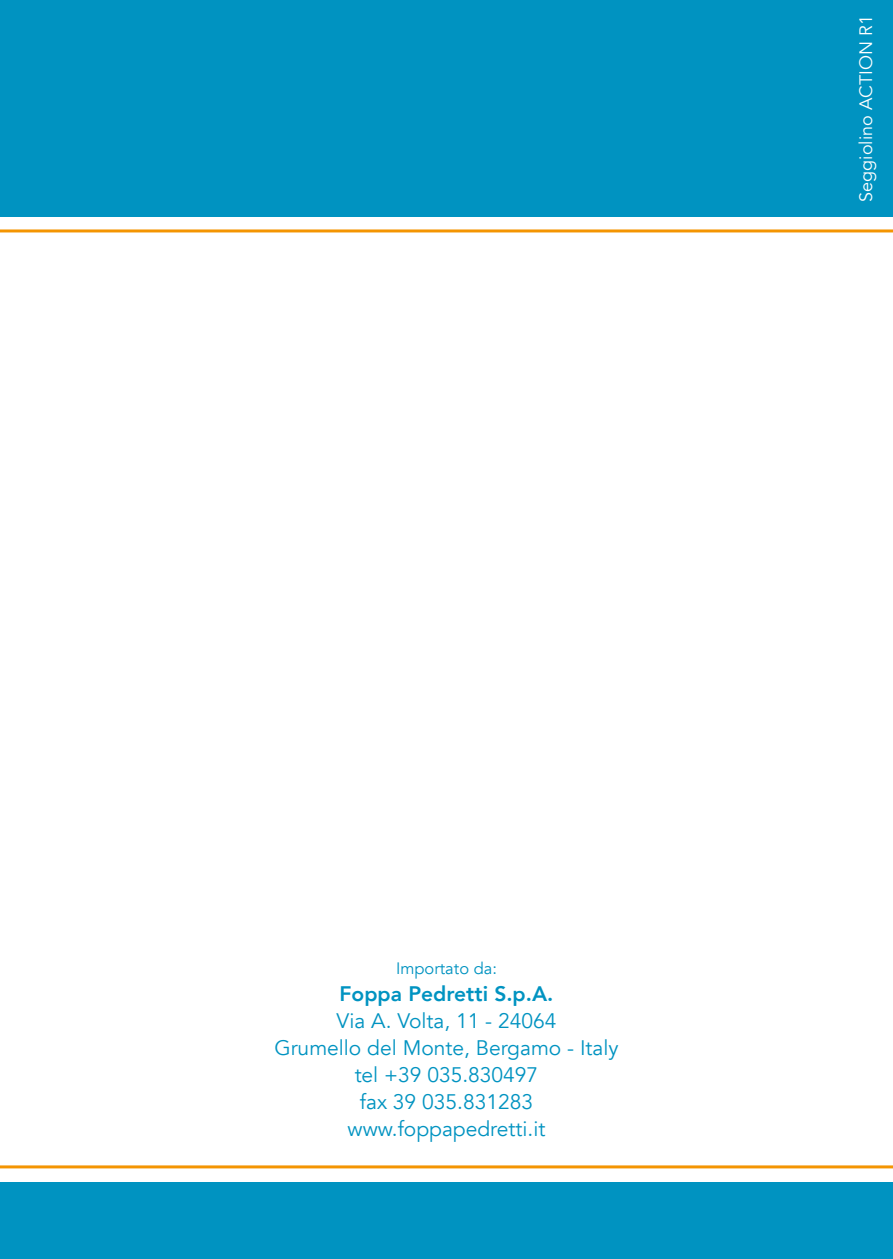
<style>
.page{position:relative;width:893px;height:1259px;background:#fff}
.page>*{position:absolute;margin:0;border:0;box-sizing:border-box;transform-origin:0 0}
.t1{font:21px "Avenir";color:#0093c1}
.t2{font:800 21px "Avenir";color:#0093c1}
.t3{font:18px "Avenir";color:#fff}
.t4{font:16.5px "Avenir";color:#0093c1}
</style>
<div class="page">
<div style="left:0;top:0;width:893px;height:217px;background:#0093c1"></div>
<div style="left:0;top:1182px;width:893px;height:77px;background:#0093c1"></div>
<hr style="left:0;top:229px;width:893px;height:3px;background:#f49502">
<hr style="left:0;top:1165px;width:893px;height:3px;background:#f49502">
<p class="t3" style="left:855px;top:201px;width:188px;rotate:-90deg">Seggiolino ACTION R1</p>
<p class="t4" style="left:396px;top:958px;width:102px">Importato da:</p>
<p class="t2" style="left:339px;top:977px;width:215px">Foppa Pedretti S.p.A.</p>
<p class="t1" style="left:336px;top:1007px;width:221px">Via A. Volta, 11 - 24064</p>
<p class="t1" style="left:274px;top:1034px;width:346px">Grumello del Monte, Bergamo - Italy</p>
<p class="t1" style="left:355px;top:1061px;width:185px">tel +39 035.830497</p>
<p class="t1" style="left:360px;top:1088px;width:175px">fax 39 035.831283</p>
<p class="t1" style="left:348px;top:1115px;width:199px">www.foppapedretti.it</p>
</div>
